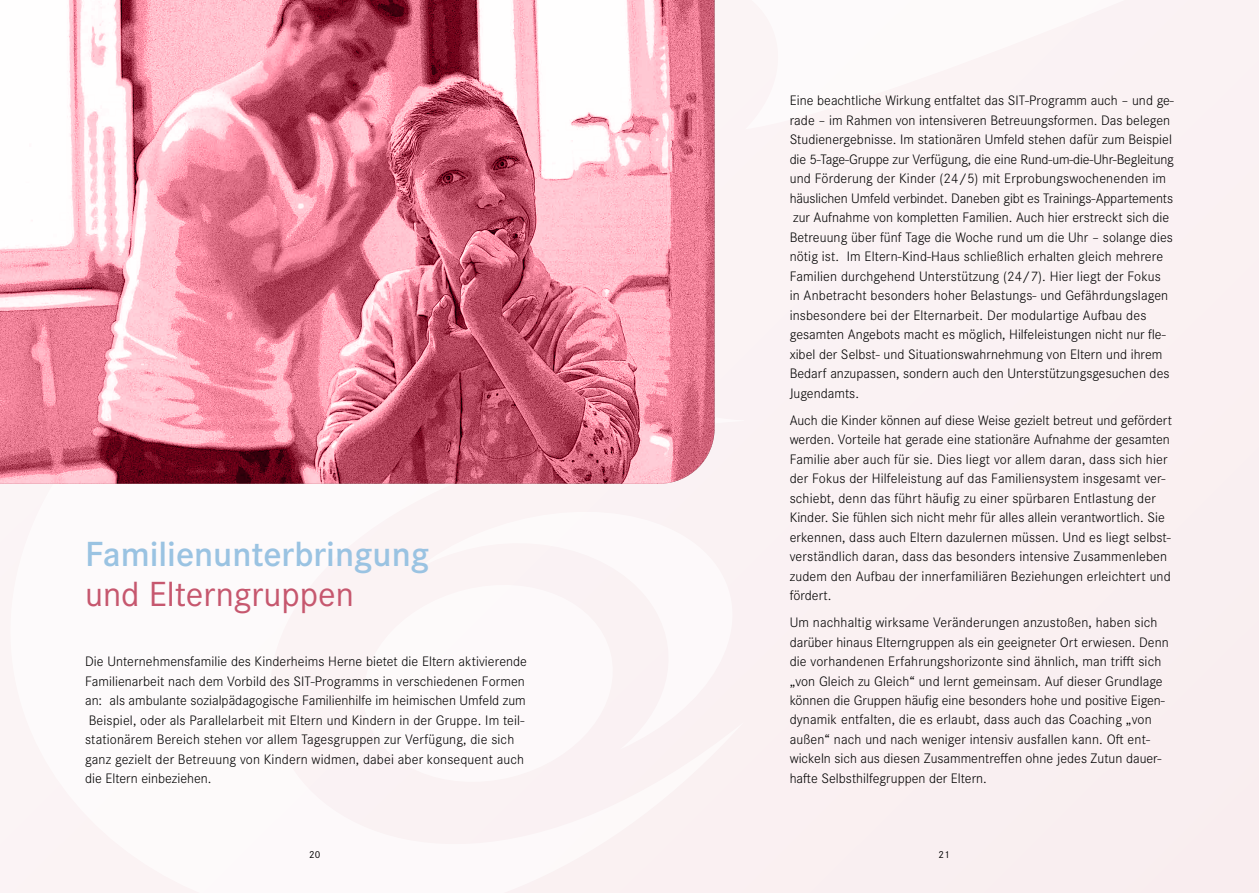
<style>
.page{position:relative;width:1259px;height:893px;background:#fcf6f7}
.page>*{position:absolute;margin:0;border:0;box-sizing:border-box;transform-origin:0 0}
.t1{font:600 36.15px "Corporate S Pro";color:#9ac3e2}
.t2{font:36.15px "Corporate S Pro";color:#c6576e}
.t3{font:300 14.25px/19.5px "Corporate S Pro";letter-spacing:.005em;color:#000}
.t4{font:10.5px "Corporate S Pro";color:#000}
</style>
<div class="page">
<img style="left:0;top:0;width:714px;height:484px">
<h1 class="t1" style="left:85px;top:527px;width:345px">Familienunterbringung</h1>
<h1 class="t2" style="left:85px;top:568px;width:271px">und Elterngruppen</h1>
<p class="t3" style="left:85px;top:651px;width:443px">Die Unternehmensfamilie des Kinderheims Herne bietet die Eltern aktivierende Familienarbeit nach dem Vorbild des SIT-Programms in verschiedenen Formen an: als ambulante sozialpädagogische Familienhilfe im heimischen Umfeld zum Beispiel, oder als Parallelarbeit mit Eltern und Kindern in der Gruppe. Im teil&shy;stationärem Bereich stehen vor allem Tagesgruppen zur Verfügung, die sich ganz gezielt der Betreuung von Kindern widmen, dabei aber konsequent auch die Eltern einbeziehen.</p>
<p class="t3" style="left:789px;top:90px;width:386px">Eine beachtliche Wirkung entfaltet das SIT-Programm auch – und ge&shy;rade – im Rahmen von intensiveren Betreuungsformen. Das belegen Studienergebnisse. Im stationären Umfeld stehen dafür zum Beispiel die 5-Tage-Gruppe zur Verfügung, die eine Rund-um-die-Uhr-Begleitung und Förderung der Kinder (24/5) mit Erprobungswochenenden im häuslichen Umfeld verbindet. Daneben gibt es Trainings-Appartements zur Aufnahme von kompletten Familien. Auch hier erstreckt sich die Betreuung über fünf Tage die Woche rund um die Uhr – solange dies nötig ist. Im Eltern-Kind-Haus schließlich erhalten gleich mehrere Familien durchgehend Unterstützung (24/7). Hier liegt der Fokus in Anbetracht besonders hoher Belastungs- und Gefährdungslagen insbesondere bei der Elternarbeit. Der modulartige Aufbau des gesamten Angebots macht es möglich, Hilfeleistungen nicht nur fle&shy;xibel der Selbst- und Situationswahrnehmung von Eltern und ihrem Bedarf anzupassen, sondern auch den Unterstützungsgesuchen des Jugendamts.</p>
<p class="t3" style="left:789px;top:409px;width:384px">Auch die Kinder können auf diese Weise gezielt betreut und gefördert werden. Vorteile hat gerade eine stationäre Aufnahme der gesamten Familie aber auch für sie. Dies liegt vor allem daran, dass sich hier der Fokus der Hilfeleistung auf das Familiensystem insgesamt ver&shy;schiebt, denn das führt häufig zu einer spürbaren Entlastung der Kinder. Sie fühlen sich nicht mehr für alles allein verantwortlich. Sie erkennen, dass auch Eltern dazulernen müssen. Und es liegt selbst&shy;verständlich daran, dass das besonders intensive Zusammenleben zudem den Aufbau der innerfamiliären Beziehungen erleichtert und fördert.</p>
<p class="t3" style="left:789px;top:612px;width:380px">Um nachhaltig wirksame Veränderungen anzustoßen, haben sich darüber hinaus Elterngruppen als ein geeigneter Ort erwiesen. Denn die vorhandenen Erfahrungshorizonte sind ähnlich, man trifft sich „von Gleich zu Gleich“ und lernt gemeinsam. Auf dieser Grundlage können die Gruppen häufig eine besonders hohe und positive Eigen&shy;dynamik entfalten, die es erlaubt, dass auch das Coaching „von außen“ nach und nach weniger intensiv ausfallen kann. Oft ent&shy;wickeln sich aus diesen Zusammentreffen ohne jedes Zutun dauer&shy;hafte Selbsthilfegruppen der Eltern.</p>
<p class="t4" style="left:309px;top:846px;width:13px">20</p>
<p class="t4" style="left:938px;top:846px;width:13px">21</p>
</div>
